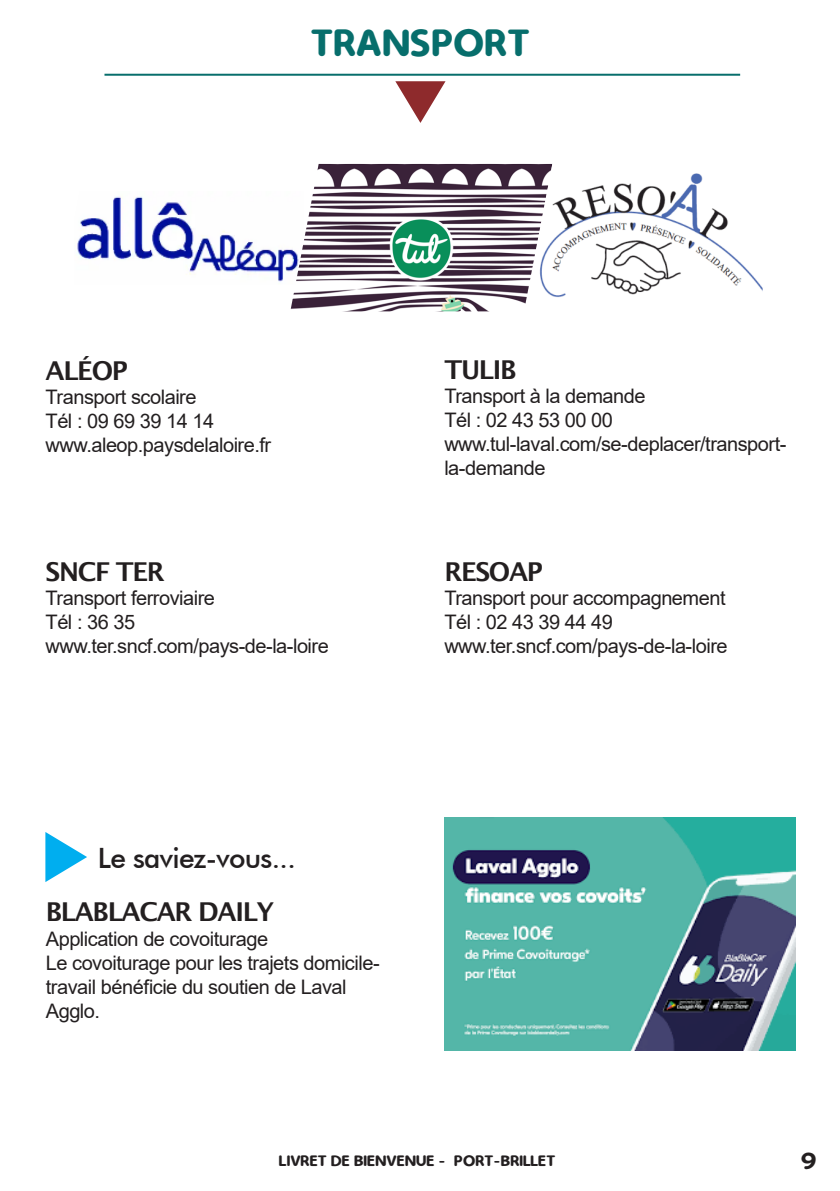
<style>
.page{position:relative;width:840px;height:1191px;background:#fff}
.page>*{position:absolute;margin:0;border:0;box-sizing:border-box;transform-origin:0 0}
.t1{font:40px "Simply Rounded";color:#076e6c}
.t2{font:500 28px "Futura BT";letter-spacing:-.025em;color:#231f20}
.paragggg{font:600 26px "Lucida Sans";letter-spacing:-.05em;color:#231f20}
.t3{font:24px "Simply Rounded";color:#231f20}
.paragggg-2{font:20px/24px "Arial";letter-spacing:-.025em;color:#231f20}
.t4{font:16px "Simply Rounded";color:#231f20}
</style>
<div class="page">
<svg style="left:45px;top:832px;width:42px;height:50px"></svg>
<img style="left:444px;top:817px;width:351px;height:233px">
<img style="left:77px;top:196px;width:213px;height:86px">
<img style="left:290px;top:164px;width:233px;height:147px">
<img style="left:523px;top:164px;width:240px;height:140px">
<svg style="left:395px;top:81px;width:50px;height:42px"></svg>
<hr style="left:104px;top:74px;width:635px;height:2px;background:#076e6c">
<p class="t1" style="left:310px;top:22px;width:221px">TRANSPORT</p>
<p class="paragggg" style="left:46px;top:356px;width:84px">ALÉOP</p>
<p class="paragggg-2" style="left:46px;top:385px;width:227px">Transport scolaire<br>Tél : 09 69 39 14 14 www.aleop.paysdelaloire.fr</p>
<p class="paragggg" style="left:444px;top:355px;width:74px">TULIB</p>
<p class="paragggg-2" style="left:444px;top:384px;width:343px">Transport à la demande<br>Tél : 02 43 53 00 00 www.tul-laval.com/se-deplacer/transport&shy;la-demande</p>
<p class="paragggg" style="left:46px;top:556px;width:120px">SNCF TER</p>
<p class="paragggg-2" style="left:46px;top:585px;width:284px">Transport ferroviaire<br>Tél : 36 35 www.ter.sncf.com/pays-de-la-loire</p>
<p class="paragggg" style="left:444px;top:556px;width:100px">RESOAP</p>
<p class="paragggg-2" style="left:444px;top:585px;width:284px">Transport pour accompagnement<br>Tél : 02 43 39 44 49 www.ter.sncf.com/pays-de-la-loire</p>
<p class="t2" style="left:98px;top:840px;width:199px">Le saviez-vous...</p>
<p class="paragggg" style="left:46px;top:897px;width:230px">BLABLACAR DAILY</p>
<p class="paragggg-2" style="left:46px;top:926px;width:335px">Application de covoiturage<br>Le covoiturage pour les trajets domicile&shy;travail bénéficie du soutien de Laval<br>Agglo.</p>
<p class="t4" style="left:279px;top:1152px;width:278px">LIVRET DE BIENVENUE - PORT-BRILLET</p>
<p class="t3" style="left:799px;top:1148px;width:19px">9</p>
</div>
